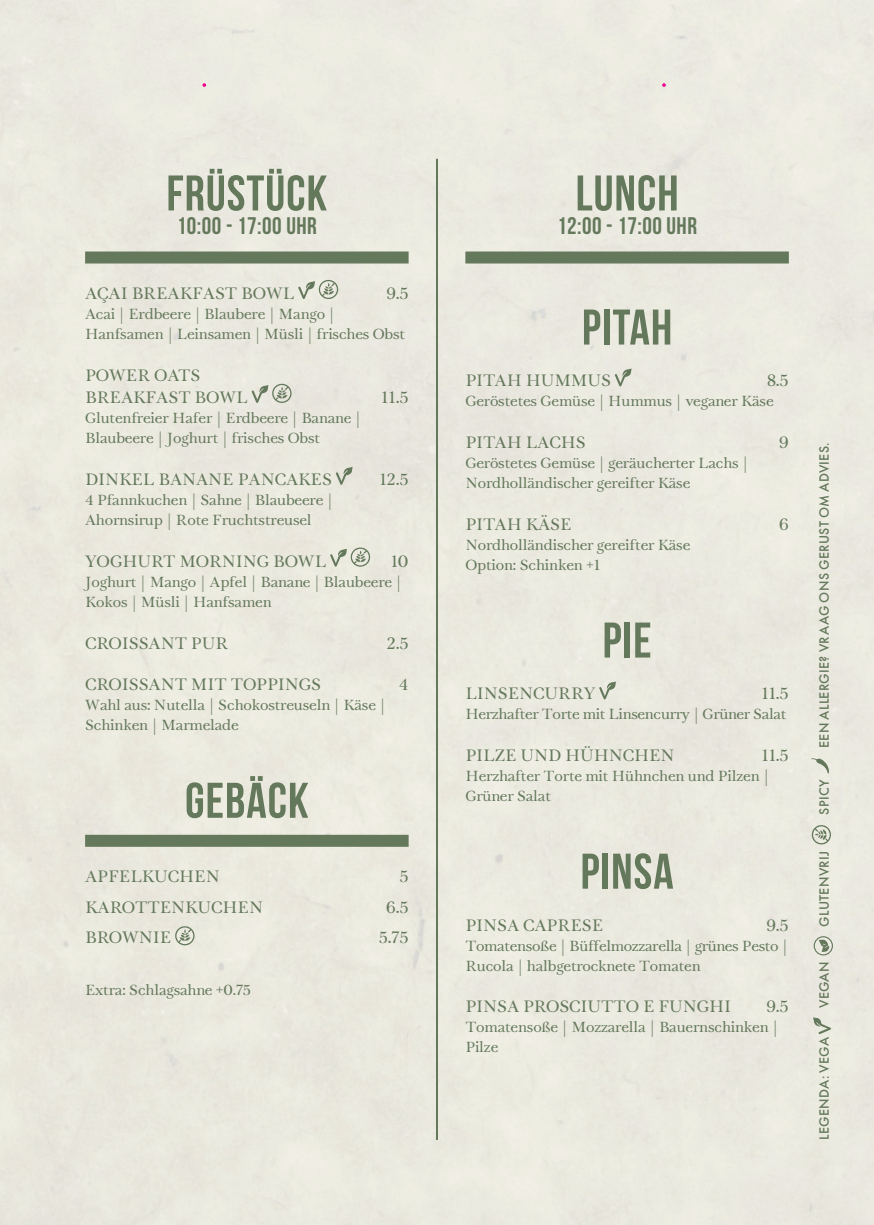
<style>
.page{position:relative;width:874px;height:1225px;background:#fff}
.page>*{position:absolute;margin:0;border:0;box-sizing:border-box;transform-origin:0 0}
.t1{font:700 50px "Bebas Neue";letter-spacing:.02em;color:#64785b}
.t2{font:700 24px "Bebas Neue";letter-spacing:.02em;color:#64785b}
.t3{font:18px/22px "Tryst";letter-spacing:-.01em;color:#64785b}
.t4{font:16px/20px "Tryst";letter-spacing:-.01em;color:#64785b}
.t5{font:500 14px "Futura PT";letter-spacing:.025em;color:#64785b}
</style>
<div class="page">
<div style="left:0;top:0;width:873px;height:1225px;background:#ebeae0"></div>
<svg style="left:812px;top:1017px;width:18px;height:17px"></svg>
<div style="left:813px;top:936px;width:19px;height:19px;border:1px solid #64785b;border-radius:50%"></div>
<svg style="left:818px;top:939px;width:11px;height:13px"></svg>
<svg style="left:811px;top:825px;width:19px;height:19px"></svg>
<svg style="left:810px;top:758px;width:18px;height:15px"></svg>
<div style="left:85px;top:251px;width:323px;height:12px;background:#64785b"></div>
<div style="left:85px;top:835px;width:323px;height:12px;background:#64785b"></div>
<svg style="left:298px;top:280px;width:40px;height:19px"></svg>
<svg style="left:251px;top:384px;width:40px;height:19px"></svg>
<svg style="left:336px;top:467px;width:16px;height:18px"></svg>
<svg style="left:330px;top:547px;width:40px;height:19px"></svg>
<svg style="left:175px;top:926px;width:19px;height:19px"></svg>
<div style="left:465px;top:251px;width:323px;height:12px;background:#64785b"></div>
<svg style="left:614px;top:368px;width:17px;height:18px"></svg>
<svg style="left:599px;top:681px;width:16px;height:18px"></svg>
<svg style="left:202px;top:83px;width:4px;height:4px"></svg>
<svg style="left:661px;top:83px;width:4px;height:4px"></svg>
<hr style="left:436px;top:159px;width:2px;height:981px;background:#64785b">
<h1 class="t1" style="left:166px;top:166px;width:162px">FRÜSTÜCK</h1>
<h2 class="t2" style="left:177px;top:213px;width:141px">10:00 - 17:00 UHR</h2>
<p class="t3" style="left:85px;top:284px;width:211px">AÇAI BREAKFAST BOWL</p>
<p class="t3" style="left:386px;top:284px;width:24px">9.5</p>
<p class="t4" style="left:85px;top:305px;width:321px">Acai | Erdbeere | Blaubere | Mango |<br>Hanfsamen | Leinsamen | Müsli | frisches Obst</p>
<p class="t3" style="left:85px;top:366px;width:164px">POWER OATS<br>BREAKFAST BOWL</p>
<p class="t3" style="left:381px;top:388px;width:29px">11.5</p>
<p class="t4" style="left:85px;top:409px;width:277px">Glutenfreier Hafer | Erdbeere | Banane |<br>Blaubeere | Joghurt | frisches Obst</p>
<p class="t3" style="left:85px;top:470px;width:248px">DINKEL BANANE PANCAKES</p>
<p class="t3" style="left:379px;top:470px;width:31px">12.5</p>
<p class="t4" style="left:85px;top:491px;width:249px">4 Pfannkuchen | Sahne | Blaubeere |<br>Ahornsirup | Rote Fruchtstreusel</p>
<p class="t3" style="left:85px;top:551px;width:243px">YOGHURT MORNING BOWL</p>
<p class="t3" style="left:390px;top:551px;width:19px">10</p>
<p class="t4" style="left:85px;top:573px;width:318px">Joghurt | Mango | Apfel | Banane | Blaubeere |<br>Kokos | Müsli | Hanfsamen</p>
<p class="t3" style="left:85px;top:633px;width:145px">CROISSANT PUR</p>
<p class="t3" style="left:386px;top:633px;width:23px">2.5</p>
<p class="t3" style="left:85px;top:675px;width:237px">CROISSANT MIT TOPPINGS</p>
<p class="t3" style="left:399px;top:675px;width:11px">4</p>
<p class="t4" style="left:85px;top:696px;width:302px">Wahl aus: Nutella | Schokostreuseln | Käse |<br>Schinken | Marmelade</p>
<h1 class="t1" style="left:185px;top:773px;width:125px">GEBÄCK</h1>
<p class="t3" style="left:85px;top:867px;width:136px">APFELKUCHEN</p>
<p class="t3" style="left:399px;top:867px;width:11px">5</p>
<p class="t3" style="left:85px;top:897px;width:179px">KAROTTENKUCHEN</p>
<p class="t3" style="left:386px;top:897px;width:24px">6.5</p>
<p class="t3" style="left:85px;top:928px;width:88px">BROWNIE</p>
<p class="t3" style="left:378px;top:928px;width:31px">5.75</p>
<p class="t4" style="left:85px;top:981px;width:167px">Extra: Schlagsahne +0.75</p>
<h1 class="t1" style="left:575px;top:166px;width:104px">LUNCH</h1>
<h2 class="t2" style="left:557px;top:213px;width:141px">12:00 - 17:00 UHR</h2>
<h1 class="t1" style="left:581px;top:300px;width:92px">PITAH</h1>
<p class="t3" style="left:465px;top:371px;width:147px">PITAH HUMMUS</p>
<p class="t3" style="left:766px;top:371px;width:23px">8.5</p>
<p class="t4" style="left:465px;top:393px;width:309px">Geröstetes Gemüse | Hummus | veganer Käse</p>
<p class="t3" style="left:465px;top:433px;width:122px">PITAH LACHS</p>
<p class="t3" style="left:778px;top:433px;width:11px">9</p>
<p class="t4" style="left:465px;top:454px;width:284px">Geröstetes Gemüse | geräucherter Lachs |<br>Nordholländischer gereifter Käse</p>
<p class="t3" style="left:465px;top:515px;width:108px">PITAH KÄSE</p>
<p class="t3" style="left:778px;top:515px;width:11px">6</p>
<p class="t4" style="left:465px;top:536px;width:226px">Nordholländischer gereifter Käse<br>Option: Schinken +1</p>
<h1 class="t1" style="left:602px;top:613px;width:50px">PIE</h1>
<p class="t3" style="left:465px;top:684px;width:131px">LINSENCURRY</p>
<p class="t3" style="left:761px;top:684px;width:29px">11.5</p>
<p class="t4" style="left:465px;top:706px;width:322px">Herzhafter Torte mit Linsencurry | Grüner Salat</p>
<p class="t3" style="left:465px;top:746px;width:211px">PILZE UND HÜHNCHEN</p>
<p class="t3" style="left:761px;top:746px;width:29px">11.5</p>
<p class="t4" style="left:465px;top:767px;width:305px">Herzhafter Torte mit Hühnchen und Pilzen |<br>Grüner Salat</p>
<h1 class="t1" style="left:580px;top:844px;width:94px">PINSA</h1>
<p class="t3" style="left:465px;top:915px;width:139px">PINSA CAPRESE</p>
<p class="t3" style="left:766px;top:915px;width:24px">9.5</p>
<p class="t4" style="left:465px;top:937px;width:324px">Tomatensoße | Büffelmozzarella | grünes Pesto |<br>Rucola | halbgetrocknete Tomaten</p>
<p class="t3" style="left:465px;top:997px;width:267px">PINSA PROSCIUTTO E FUNGHI</p>
<p class="t3" style="left:766px;top:997px;width:24px">9.5</p>
<p class="t4" style="left:465px;top:1018px;width:314px">Tomatensoße | Mozzarella | Bauernschinken |<br>Pilze</p>
<p class="t5" style="left:815px;top:748px;width:307px;rotate:-90deg">EEN ALLERGIE? VRAAG ONS GERUST OM ADVIES.</p>
<p class="t5" style="left:815px;top:815px;width:37px;rotate:-90deg">SPICY</p>
<p class="t5" style="left:815px;top:927px;width:78px;rotate:-90deg">GLUTENVRIJ</p>
<p class="t5" style="left:815px;top:1008px;width:48px;rotate:-90deg">VEGAN</p>
<p class="t5" style="left:815px;top:1139px;width:104px;rotate:-90deg">LEGENDA: VEGA</p>
</div>
